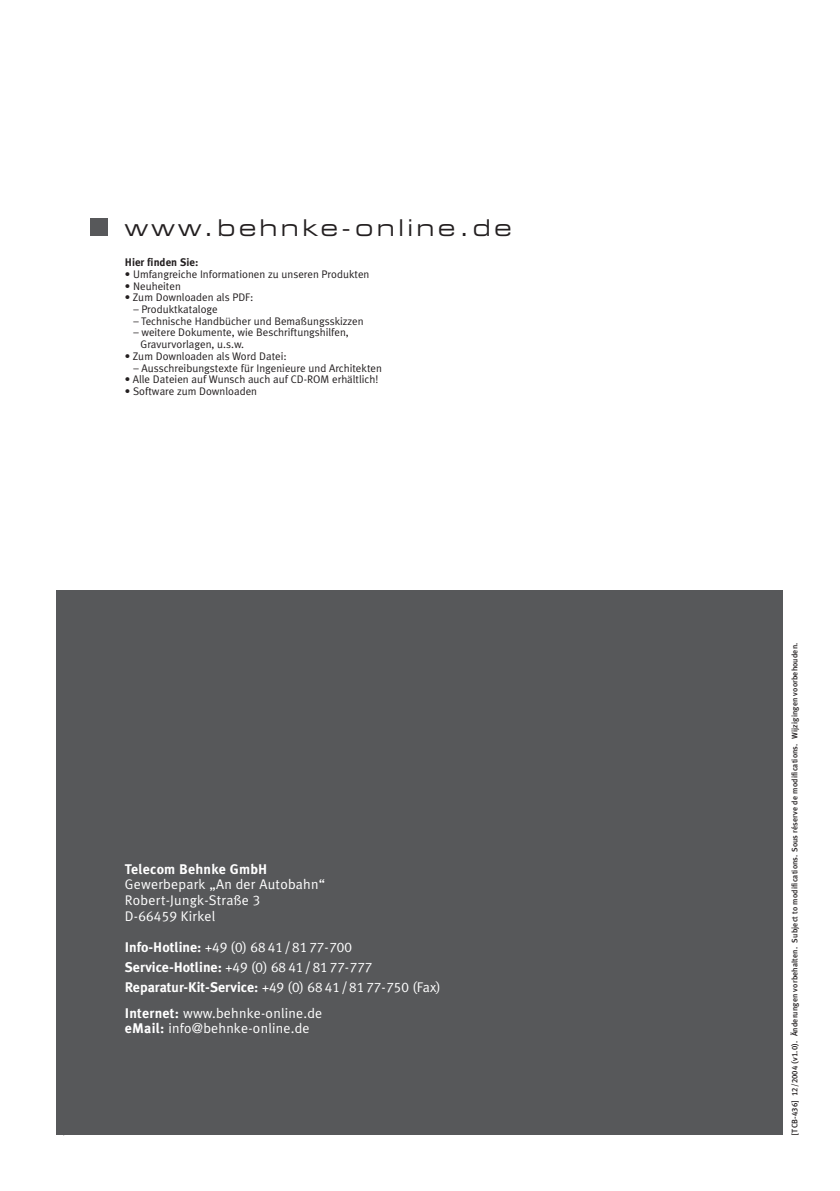
<style>
.page{position:relative;width:840px;height:1191px;background:#fff}
.page>*{position:absolute;margin:0;border:0;box-sizing:border-box;transform-origin:0 0}
.t1{font:expanded 23px "Square 721 BT";letter-spacing:.14em;color:#231f20}
.t2{font:14px/15.6px "Metaplus PP";letter-spacing:.015em;color:#fff}
.t3{font:700 14px "Metaplus PP";letter-spacing:.015em;color:#fff}
.t4{font:11px/11.6px "Metaplus PP";color:#231f20}
.t5{font:700 11px "Metaplus PP";color:#231f20}
.t6{font:500 8px "Metaplus PP";letter-spacing:.015em;color:#231f20}
.s1{font-weight:700}
</style>
<div class="page">
<div style="left:57px;top:590px;width:725px;height:544px;background:#57585a"></div>
<div style="left:91px;top:218px;width:17px;height:17px;background:#57585a"></div>
<h1 class="t1" style="left:125px;top:219px;width:388px">www.behnke-online.de</h1>
<p class="t5" style="left:125px;top:258px;width:75px">Hier finden Sie:</p>
<p class="t4" style="left:125px;top:269px;width:246px">• Umfangreiche Informationen zu unseren Produkten</p>
<p class="t4" style="left:125px;top:281px;width:58px">• Neuheiten</p>
<p class="t4" style="left:125px;top:293px;width:130px">• Zum Downloaden als PDF:</p>
<p class="t4" style="left:133px;top:304px;width:86px">– Produktkataloge</p>
<p class="t4" style="left:133px;top:316px;width:232px">– Technische Handbücher und Bemaßungsskizzen</p>
<p class="t4" style="left:140px;top:328px;width:210px;text-indent:-7px">– weitere Dokumente, wie Beschriftungshilfen,<br>Gravurvorlagen, u.s.w.</p>
<p class="t4" style="left:125px;top:351px;width:163px">• Zum Downloaden als Word Datei:</p>
<p class="t4" style="left:133px;top:363px;width:250px">– Ausschreibungstexte für Ingenieure und Architekten</p>
<p class="t4" style="left:125px;top:374px;width:255px">• Alle Dateien auf Wunsch auch auf CD-ROM erhältlich!</p>
<p class="t4" style="left:125px;top:386px;width:134px">• Software zum Downloaden</p>
<p class="t3" style="left:125px;top:863px;width:144px">Telecom Behnke GmbH</p>
<p class="t2" style="left:125px;top:877px;width:202px">Gewerbepark „An der Autobahn“<br>Robert-Jungk-Straße 3<br>D-66459 Kirkel</p>
<p class="t2" style="left:125px;top:938px;width:317px;line-height:20px"><span class="s1">Info-Hotline:</span> +49 (0) 68 41/81 77-700<br><span class="s1">Service-Hotline:</span> +49 (0) 68 41/81 77-777<br><span class="s1">Reparatur-Kit-Service:</span> +49 (0) 68 41/81 77-750 (Fax)</p>
<p class="t2" style="left:125px;top:1006px;width:199px"><span class="s1">Internet:</span> www.behnke-online.de <span class="s1">eMail:</span> info@behnke-online.de</p>
<p class="t6" style="left:791px;top:1134px;width:493px;rotate:-90deg">[TCB-436] 12/2004 (v1.0). Änderungen vorbehalten. Subject to modifications. Sous réserve de modifications. Wijzigingen voorbehouden.</p>
</div>
